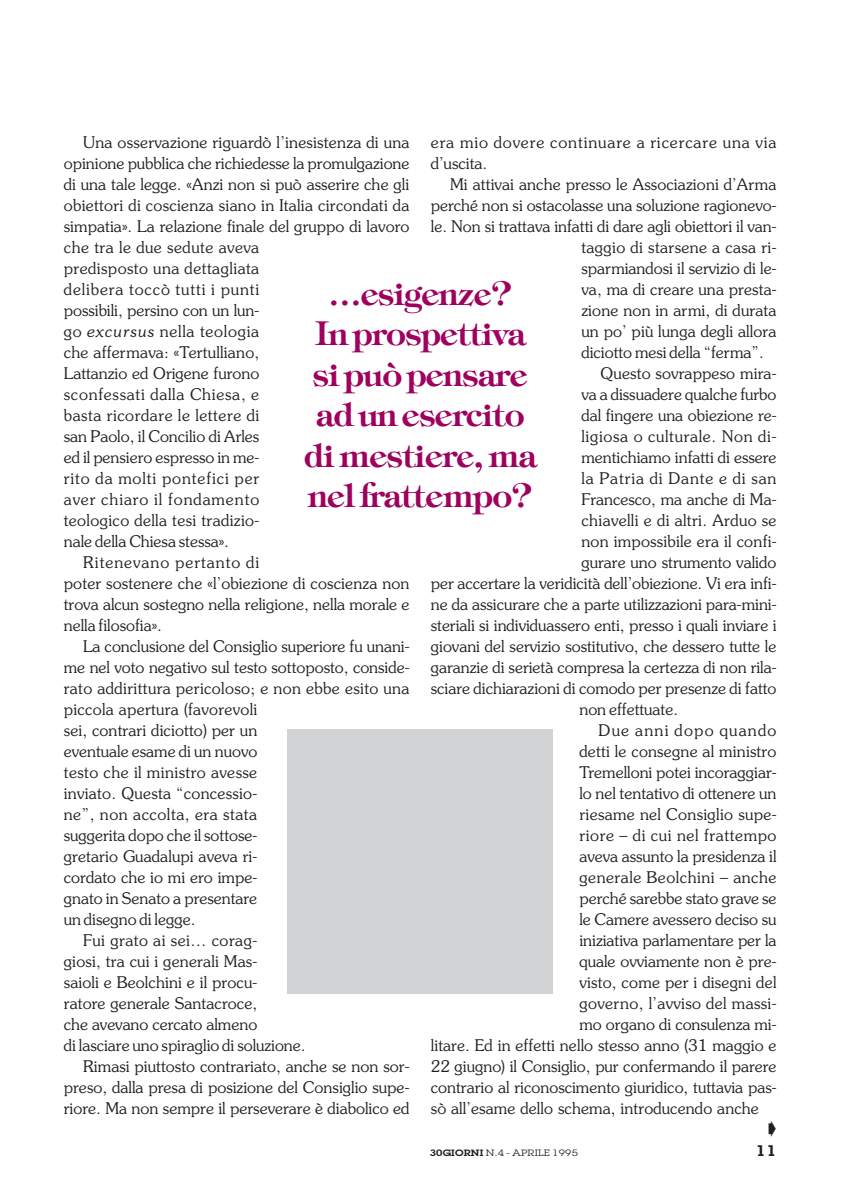
<style>
.page{position:relative;width:851px;height:1191px;background:#fff}
.page>*{position:absolute;margin:0;border:0;box-sizing:border-box;transform-origin:0 0}
.t1{font:600 33px/40.5px "Tiffany";letter-spacing:-.025em;color:#9e015e;text-align:center}
.t2{font:300 16.05px "Souvenir";color:#231f20}
.t3{font:300 16.05px "Souvenir";letter-spacing:.02em;color:#231f20}
.t4{font:300 16.05px/21px "Souvenir";letter-spacing:.055em;color:#231f20}
.t5{font:300 16.05px "Souvenir";letter-spacing:.025em;color:#231f20}
.t6{font:300 16.05px "Souvenir";letter-spacing:.035em;color:#231f20}
.t7{font:300 16.05px "Souvenir";letter-spacing:.03em;color:#231f20}
.t8{font:300 16.05px "Souvenir";letter-spacing:.045em;color:#231f20}
.t9{font:300 16.05px "Souvenir";letter-spacing:.04em;color:#231f20}
.t10{font:300 16.05px "Souvenir";letter-spacing:.06em;color:#231f20}
.t11{font:300 16.05px "Souvenir";letter-spacing:.075em;color:#231f20}
.t12{font:600 15px "Lubalin Graph";color:#231f20;scale:1.2 1}
.t13{font:9px "Lubalin Graph";letter-spacing:.015em;color:#231f20;scale:1.2 1}
.s1{font-style:italic}
.s2{font-weight:600}
</style>
<div class="page">
<div style="left:287px;top:729px;width:266px;height:264px;background:#d1d2d4"></div>
<p class="t4" style="left:431px;top:133px;width:347px">era mio dovere continuare a ricercare una via d’uscita.</p>
<p class="t2" style="left:450px;top:177px;width:328px">Mi attivai anche presso le Associazioni d’Arma</p>
<p class="t2" style="left:431px;top:198px;width:347px">perché non si ostacolasse una soluzione ragionevo-</p>
<p class="t2" style="left:431px;top:219px;width:347px">le. Non si trattava infatti di dare agli obiettori il van-</p>
<p class="t5" style="left:581px;top:240px;width:196px">taggio di starsene a casa ri-</p>
<p class="t2" style="left:581px;top:261px;width:196px">sparmiandosi il servizio di le-</p>
<p class="t2" style="left:581px;top:282px;width:197px">va, ma di creare una presta-</p>
<p class="t2" style="left:581px;top:303px;width:196px">zione non in armi, di durata</p>
<p class="t2" style="left:581px;top:324px;width:196px">un po’ più lunga degli allora</p>
<p class="t2" style="left:581px;top:345px;width:184px">diciotto mesi della “ferma”.</p>
<p class="t2" style="left:600px;top:366px;width:177px">Questo sovrappeso mira-</p>
<p class="t2" style="left:581px;top:387px;width:196px">va a dissuadere qualche furbo</p>
<p class="t2" style="left:581px;top:408px;width:196px">dal fingere una obiezione re-</p>
<p class="t9" style="left:581px;top:429px;width:196px">ligiosa o culturale. Non di-</p>
<p class="t2" style="left:581px;top:450px;width:196px">mentichiamo infatti di essere</p>
<p class="t4" style="left:581px;top:469px;width:196px">la Patria di Dante e di san</p>
<p class="t2" style="left:581px;top:492px;width:196px">Francesco, ma anche di Ma-</p>
<p class="t5" style="left:581px;top:513px;width:196px">chiavelli e di altri. Arduo se</p>
<p class="t2" style="left:581px;top:534px;width:196px">non impossibile era il confi-</p>
<p class="t2" style="left:581px;top:555px;width:196px">gurare uno strumento valido</p>
<p class="t2" style="left:431px;top:576px;width:347px">per accertare la veridicità dell’obiezione. Vi era infi-</p>
<p class="t2" style="left:431px;top:597px;width:347px">ne da assicurare che a parte utilizzazioni para-mini-</p>
<p class="t2" style="left:431px;top:618px;width:347px">steriali si individuassero enti, presso i quali inviare i</p>
<p class="t2" style="left:431px;top:639px;width:347px">giovani del servizio sostitutivo, che dessero tutte le</p>
<p class="t2" style="left:431px;top:660px;width:347px">garanzie di serietà compresa la certezza di non rila-</p>
<p class="t2" style="left:431px;top:681px;width:347px">sciare dichiarazioni di comodo per presenze di fatto</p>
<p class="t2" style="left:579px;top:702px;width:100px">non effettuate.</p>
<p class="t11" style="left:598px;top:723px;width:179px">Due anni dopo quando</p>
<p class="t2" style="left:579px;top:744px;width:198px">detti le consegne al ministro</p>
<p class="t2" style="left:579px;top:765px;width:198px">Tremelloni potei incoraggiar-</p>
<p class="t2" style="left:579px;top:786px;width:198px">lo nel tentativo di ottenere un</p>
<p class="t3" style="left:579px;top:807px;width:198px">riesame nel Consiglio supe-</p>
<p class="t6" style="left:579px;top:828px;width:198px">riore – di cui nel frattempo</p>
<p class="t2" style="left:579px;top:849px;width:199px">aveva assunto la presidenza il</p>
<p class="t7" style="left:579px;top:870px;width:198px">generale Beolchini – anche</p>
<p class="t2" style="left:579px;top:891px;width:199px">perché sarebbe stato grave se</p>
<p class="t2" style="left:579px;top:912px;width:198px">le Camere avessero deciso su</p>
<p class="t2" style="left:579px;top:933px;width:198px">iniziativa parlamentare per la</p>
<p class="t2" style="left:579px;top:954px;width:198px">quale ovviamente non è pre-</p>
<p class="t2" style="left:579px;top:975px;width:198px">visto, come per i disegni del</p>
<p class="t5" style="left:579px;top:996px;width:198px">governo, l’avviso del massi-</p>
<p class="t2" style="left:579px;top:1017px;width:198px">mo organo di consulenza mi-</p>
<p class="t2" style="left:431px;top:1038px;width:347px">litare. Ed in effetti nello stesso anno (31 maggio e</p>
<p class="t2" style="left:431px;top:1059px;width:347px">22 giugno) il Consiglio, pur confermando il parere</p>
<p class="t2" style="left:431px;top:1080px;width:347px">contrario al riconoscimento giuridico, tuttavia pas-</p>
<p class="t2" style="left:431px;top:1101px;width:329px">sò all’esame dello schema, introducendo anche</p>
<p class="t2" style="left:83px;top:135px;width:328px">Una osservazione riguardò l’inesistenza di una</p>
<p class="t2" style="left:64px;top:156px;width:347px">opinione pubblica che richiedesse la promulgazione</p>
<p class="t2" style="left:64px;top:177px;width:347px">di una tale legge. «Anzi non si può asserire che gli</p>
<p class="t3" style="left:64px;top:198px;width:347px">obiettori di coscienza siano in Italia circondati da</p>
<p class="t2" style="left:64px;top:219px;width:347px">simpatia». La relazione finale del gruppo di lavoro</p>
<p class="t7" style="left:64px;top:240px;width:197px">che tra le due sedute aveva</p>
<p class="t5" style="left:64px;top:261px;width:197px">predisposto una dettagliata</p>
<p class="t4" style="left:64px;top:280px;width:197px">delibera toccò tutti i punti</p>
<p class="t2" style="left:64px;top:303px;width:197px">possibili, persino con un lun-</p>
<p class="t8" style="left:64px;top:324px;width:197px">go <span class="s1">excursus</span> nella teologia</p>
<p class="t2" style="left:64px;top:345px;width:197px">che affermava: «Tertulliano,</p>
<p class="t2" style="left:64px;top:366px;width:197px">Lattanzio ed Origene furono</p>
<p class="t8" style="left:64px;top:387px;width:197px">sconfessati dalla Chiesa, e</p>
<p class="t6" style="left:64px;top:408px;width:197px">basta ricordare le lettere di</p>
<p class="t2" style="left:64px;top:429px;width:197px">san Paolo, il Concilio di Arles</p>
<p class="t2" style="left:64px;top:450px;width:197px">ed il pensiero espresso in me-</p>
<p class="t4" style="left:64px;top:469px;width:197px">rito da molti pontefici per</p>
<p class="t4" style="left:64px;top:490px;width:197px">aver chiaro il fondamento</p>
<p class="t3" style="left:64px;top:513px;width:197px">teologico della tesi tradizio-</p>
<p class="t2" style="left:64px;top:534px;width:167px">nale della Chiesa stessa».</p>
<p class="t10" style="left:83px;top:555px;width:178px">Ritenevano pertanto di</p>
<p class="t2" style="left:64px;top:576px;width:347px">poter sostenere che «l’obiezione di coscienza non</p>
<p class="t2" style="left:64px;top:597px;width:347px">trova alcun sostegno nella religione, nella morale e</p>
<p class="t2" style="left:64px;top:618px;width:100px">nella filosofia».</p>
<p class="t2" style="left:83px;top:639px;width:328px">La conclusione del Consiglio superiore fu unani-</p>
<p class="t2" style="left:64px;top:660px;width:347px">me nel voto negativo sul testo sottoposto, conside-</p>
<p class="t3" style="left:64px;top:681px;width:347px">rato addirittura pericoloso; e non ebbe esito una</p>
<p class="t3" style="left:64px;top:702px;width:195px">piccola apertura (favorevoli</p>
<p class="t2" style="left:64px;top:723px;width:195px">sei, contrari diciotto) per un</p>
<p class="t2" style="left:64px;top:744px;width:195px">eventuale esame di un nuovo</p>
<p class="t5" style="left:64px;top:765px;width:195px">testo che il ministro avesse</p>
<p class="t3" style="left:64px;top:786px;width:195px">inviato. Questa “concessio-</p>
<p class="t6" style="left:64px;top:807px;width:195px">ne”, non accolta, era stata</p>
<p class="t2" style="left:64px;top:828px;width:195px">suggerita dopo che il sottose-</p>
<p class="t2" style="left:64px;top:849px;width:195px">gretario Guadalupi aveva ri-</p>
<p class="t2" style="left:64px;top:870px;width:195px">cordato che io mi ero impe-</p>
<p class="t2" style="left:64px;top:891px;width:195px">gnato in Senato a presentare</p>
<p class="t2" style="left:64px;top:912px;width:133px">un disegno di legge.</p>
<p class="t7" style="left:83px;top:933px;width:176px">Fui grato ai sei… corag-</p>
<p class="t2" style="left:64px;top:954px;width:195px">giosi, tra cui i generali Mas-</p>
<p class="t2" style="left:64px;top:975px;width:195px">saioli e Beolchini e il procu-</p>
<p class="t2" style="left:64px;top:996px;width:195px">ratore generale Santacroce,</p>
<p class="t2" style="left:64px;top:1017px;width:195px">che avevano cercato almeno</p>
<p class="t2" style="left:64px;top:1038px;width:243px">di lasciare uno spiraglio di soluzione.</p>
<p class="t2" style="left:83px;top:1059px;width:328px">Rimasi piuttosto contrariato, anche se non sor-</p>
<p class="t2" style="left:64px;top:1080px;width:347px">preso, dalla presa di posizione del Consiglio supe-</p>
<p class="t2" style="left:64px;top:1101px;width:347px">riore. Ma non sempre il perseverare è diabolico ed</p>
<h1 class="t1" style="left:304px;top:276px;width:234px">…esigenze?<br>In prospettiva si può pensare ad un esercito di mestiere, ma nel frattempo?</h1>
<p class="t13" style="left:429px;top:1149px;width:125px"><span class="s2">30GIORNI</span> N.4 - APRILE 1995</p>
<p class="t12" style="left:755px;top:1145px;width:19px">11</p>
</div>
